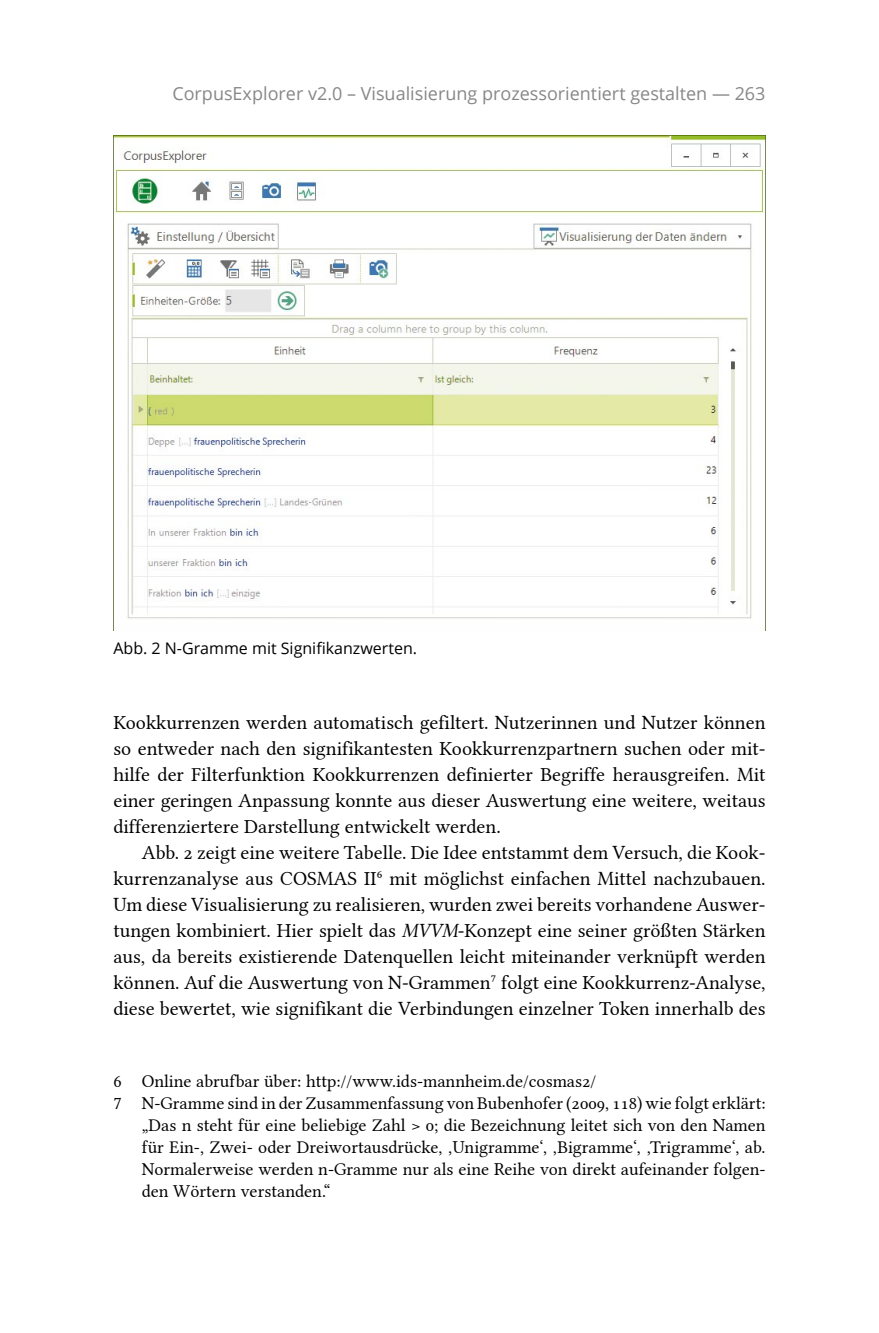
<style>
.page{position:relative;width:879px;height:1333px;background:#fff}
.page>*{position:absolute;margin:0;border:0;box-sizing:border-box;transform-origin:0 0}
.Fließtext{font:20px/26px "Linux Libertine G";color:#000;text-align:justify}
.Fußnote{font:18px/22px "Linux Libertine G";color:#000;text-align:justify}
.t1{font:18px "Open Sans";color:#878787}
.Legende{font:16px "Open Sans";color:#000}
.s1{font-family:"Linux Libertine GI"}
</style>
<div class="page">
<img style="left:113px;top:135px;width:652px;height:495px">
<p class="t1" style="left:172px;top:81px;width:595px">CorpusExplorer v2.0 – Visualisierung prozessorientiert gestalten — 263</p>
<p class="Legende" style="left:113px;top:637px;width:305px">Abb. 2 N-Gramme mit Signifikanzwerten.</p>
<p class="Fließtext" style="left:113px;top:709px;width:654px">Kookkurrenzen werden automatisch gefiltert. Nutzerinnen und Nutzer können so entweder nach den signifikantesten Kookkurrenzpartnern suchen oder mit&shy;hilfe der Filterfunktion Kookkurrenzen definierter Begriffe herausgreifen. Mit einer geringen Anpassung konnte aus dieser Auswertung eine weitere, weitaus differenziertere Darstellung entwickelt werden.</p>
<p class="Fließtext" style="left:113px;top:839px;width:654px;text-indent:28px">Abb. 2 zeigt eine weitere Tabelle. Die Idee entstammt dem Versuch, die Kook&shy;kurrenzanalyse aus COSMAS II6 mit möglichst einfachen Mittel nachzubauen.<br>Um diese Visualisierung zu realisieren, wurden zwei bereits vorhandene Auswer&shy;tungen kombiniert. Hier spielt das <span class="s1">MVVM</span>-Konzept eine seiner größten Stärken aus, da bereits existierende Datenquellen leicht miteinander verknüpft werden können. Auf die Auswertung von N-Grammen7 folgt eine Kookkurrenz-Analyse, diese bewertet, wie signifikant die Verbindungen einzelner Token innerhalb des</p>
<p class="Fußnote" style="left:113px;top:1070px;width:484px">6 Online abrufbar über: http://www.ids-mannheim.de/cosmas2/</p>
<p class="Fußnote" style="left:142px;top:1092px;width:625px;text-indent:-28px">7 N-Gramme sind in der Zusammenfassung von Bubenhofer (2009, 118) wie folgt erklärt: „Das n steht für eine beliebige Zahl &gt; 0; die Bezeichnung leitet sich von den Namen für Ein-, Zwei- oder Dreiwortausdrücke, ‚Unigramme‘, ‚Bigramme‘, ‚Trigramme‘, ab.<br>Normalerweise werden n-Gramme nur als eine Reihe von direkt aufeinander folgen&shy;den Wörtern verstanden.“</p>
</div>
